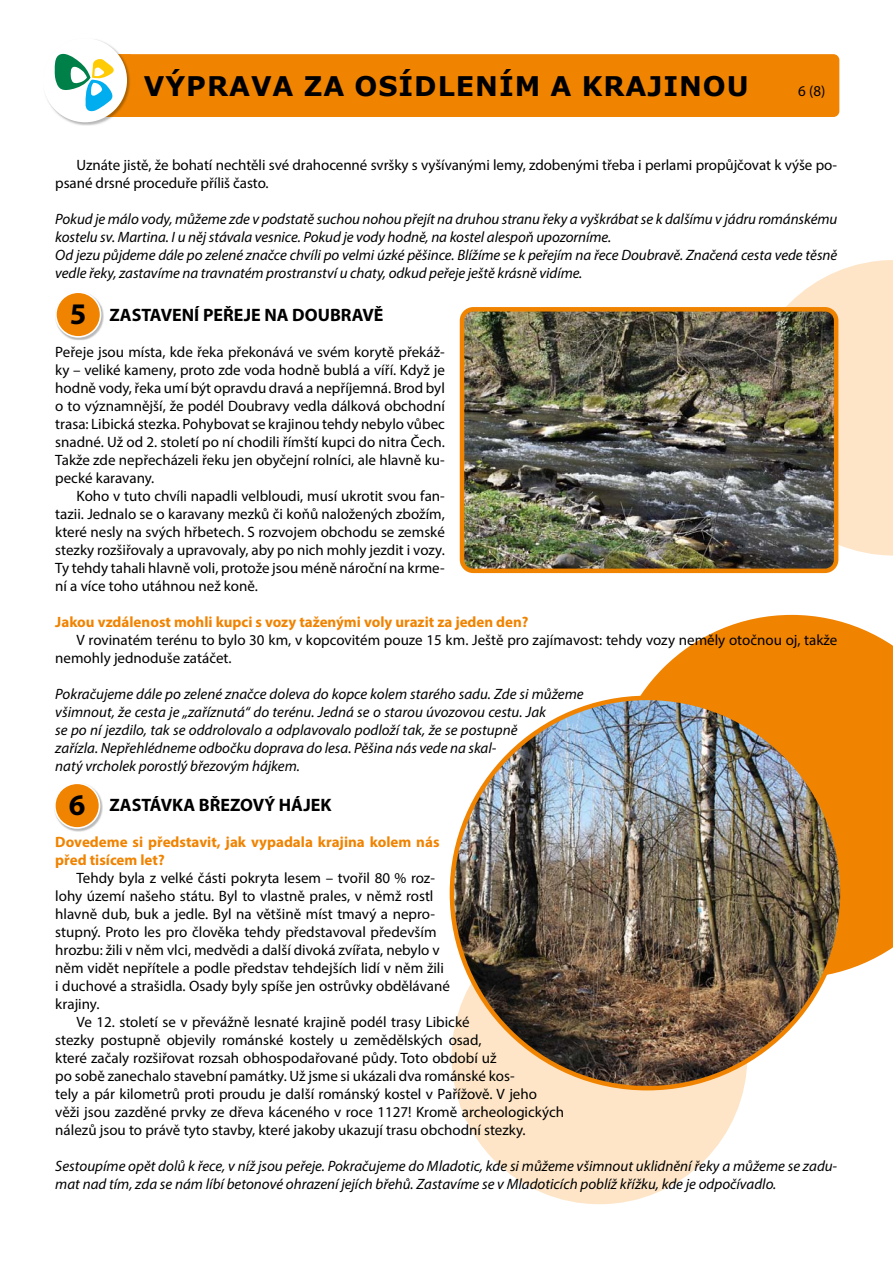
<style>
.page{position:relative;width:893px;height:1263px;background:#fff}
.page>*{position:absolute;margin:0;border:0;box-sizing:border-box;transform-origin:0 0}
.t1{font:700 30px "Myriad Pro";color:#000}
.t2{font:700 27px "Verdana";letter-spacing:.035em;color:#000}
.t3{font:700 18px "Myriad Pro";color:#000}
.t4{font:15px/18px "Myriad Pro";color:#000}
.t5{font:italic 15px/18px "Myriad Pro";color:#000}
.t6{font:700 15px/18px "Myriad Pro";color:#f08300}
</style>
<div class="page">
<svg style="left:786px;top:260px;width:106px;height:300px;background:#fde6ca"></svg>
<svg style="left:455px;top:1090px;width:289px;height:115px;fill:#fee5c7"></svg>
<svg style="left:637px;top:614px;width:255px;height:357px;fill:#f08300"></svg>
<img style="left:69px;top:305px;width:35px;height:35px">
<img style="left:101px;top:306px;width:3px;height:15px">
<svg style="left:55px;top:293px;width:46px;height:45px"></svg>
<img style="left:68px;top:796px;width:35px;height:35px">
<svg style="left:54px;top:784px;width:46px;height:45px"></svg>
<img style="left:459px;top:307px;width:379px;height:266px">
<div style="left:90px;top:54px;width:749px;height:63px;background:#f08300;border-radius:6px"></div>
<img style="left:46px;top:39px;width:74px;height:87px">
<img style="left:106px;top:54px;width:25px;height:63px">
<div style="left:43px;top:38px;width:84px;height:84px;background:#fff;border-radius:50%"></div>
<svg style="left:54px;top:54px;width:60px;height:58px"></svg>
<img style="left:449px;top:696px;width:395px;height:394px">
<h2 class="t2" style="left:144px;top:68px;width:606px">VÝPRAVA ZA OSÍDLENÍM A KRAJINOU</h2>
<p class="t4" style="left:798px;top:83px;width:29px">6 (8)</p>
<p class="t4" style="left:55px;top:157px;width:783px;text-indent:21px">Uznáte jistě, že bohatí nechtěli své drahocenné svršky s vyšívanými lemy, zdobenými třeba i perlami propůjčovat k výše po&shy;psané drsné proceduře příliš často.</p>
<p class="t5" style="left:55px;top:211px;width:783px">Pokud je málo vody, můžeme zde v podstatě suchou nohou přejít na druhou stranu řeky a vyškrábat se k dalšímu v jádru románskému kostelu sv. Martina. I u něj stávala vesnice. Pokud je vody hodně, na kostel alespoň upozorníme.<br>Od jezu půjdeme dále po zelené značce chvíli po velmi úzké pěšince. Blížíme se k peřejím na řece Doubravě. Značená cesta vede těsně vedle řeky, zastavíme na travnatém prostranství u chaty, odkud peřeje ještě krásně vidíme.</p>
<p class="t3" style="left:109px;top:308px;width:276px">ZASTAVENÍ PEŘEJE NA DOUBRAVĚ</p>
<p class="t4" style="left:55px;top:345px;width:391px;text-align:justify">Peřeje jsou místa, kde řeka překonává ve svém korytě překáž&shy;ky – veliké kameny, proto zde voda hodně bublá a víří. Když je hodně vody, řeka umí být opravdu dravá a nepříjemná. Brod byl o to významnější, že podél Doubravy vedla dálková obchodní trasa: Libická stezka. Pohybovat se krajinou tehdy nebylo vůbec snadné. Už od 2. století po ní chodili římští kupci do nitra Čech.<br>Takže zde nepřecházeli řeku jen obyčejní rolníci, ale hlavně ku&shy;pecké karavany.</p>
<p class="t4" style="left:55px;top:489px;width:391px;text-align:justify;text-indent:21px">Koho v tuto chvíli napadli velbloudi, musí ukrotit svou fan&shy;tazii. Jednalo se o karavany mezků či koňů naložených zbožím, které nesly na svých hřbetech. S rozvojem obchodu se zemské stezky rozšiřovaly a upravovaly, aby po nich mohly jezdit i vozy.<br>Ty tehdy tahali hlavně voli, protože jsou méně nároční na krme&shy;ní a více toho utáhnou než koně.</p>
<p class="t6" style="left:55px;top:615px;width:475px">Jakou vzdálenost mohli kupci s vozy taženými voly urazit za jeden den?</p>
<p class="t4" style="left:55px;top:633px;width:783px;text-indent:21px">V rovinatém terénu to bylo 30 km, v kopcovitém pouze 15 km. Ještě pro zajímavost: tehdy vozy neměly otočnou oj, takže nemohly jednoduše zatáčet.</p>
<p class="t5" style="left:55px;top:687px;width:530px">Pokračujeme dále po zelené značce doleva do kopce kolem starého sadu. Zde si můžeme všimnout, že cesta je „zaříznutá“ do terénu. Jedná se o starou úvozovou cestu. Jak<br>se po ní jezdilo, tak se oddrolovalo a odplavovalo podloží tak, že se postupně<br>zařízla. Nepřehlédneme odbočku doprava do lesa. Pěšina nás vede na skal-<br>natý vrcholek porostlý březovým hájkem.</p>
<p class="t3" style="left:109px;top:798px;width:223px">ZASTÁVKA BŘEZOVÝ HÁJEK</p>
<p class="t6" style="left:55px;top:834px;width:386px">Dovedeme si představit, jak vypadala krajina kolem nás před tisícem let?</p>
<p class="t4" style="left:55px;top:870px;width:396px;text-indent:21px">Tehdy byla z velké části pokryta lesem – tvořil 80 % roz&shy;lohy území našeho státu. Byl to vlastně prales, v němž rostl hlavně dub, buk a jedle. Byl na většině míst tmavý a nepro&shy;stupný. Proto les pro člověka tehdy představoval především hrozbu: žili v něm vlci, medvědi a další divoká zvířata, nebylo v něm vidět nepřítele a podle představ tehdejších lidí v něm žili i duchové a strašidla. Osady byly spíše jen ostrůvky obdělávané krajiny.</p>
<p class="t4" style="left:55px;top:1014px;width:510px;text-indent:21px">Ve 12. století se v převážně lesnaté krajině podél trasy Libické<br>stezky postupně objevily románské kostely u zemědělských osad,<br>které začaly rozšiřovat rozsah obhospodařované půdy. Toto období už<br>po sobě zanechalo stavební památky. Už jsme si ukázali dva románské kos-<br>tely a pár kilometrů proti proudu je další románský kostel v Pařížově. V jeho věži jsou zazděné prvky ze dřeva káceného v roce 1127! Kromě archeologických nálezů jsou to právě tyto stavby, které jakoby ukazují trasu obchodní stezky.</p>
<p class="t5" style="left:55px;top:1158px;width:783px">Sestoupíme opět dolů k řece, v níž jsou peřeje. Pokračujeme do Mladotic, kde si můžeme všimnout uklidnění řeky a můžeme se zadu&shy;mat nad tím, zda se nám líbí betonové ohrazení jejích břehů. Zastavíme se v Mladoticích poblíž křížku, kde je odpočívadlo.</p>
<h1 class="t1" style="left:70px;top:302px;width:18px">5</h1>
<h1 class="t1" style="left:69px;top:794px;width:18px">6</h1>
</div>
